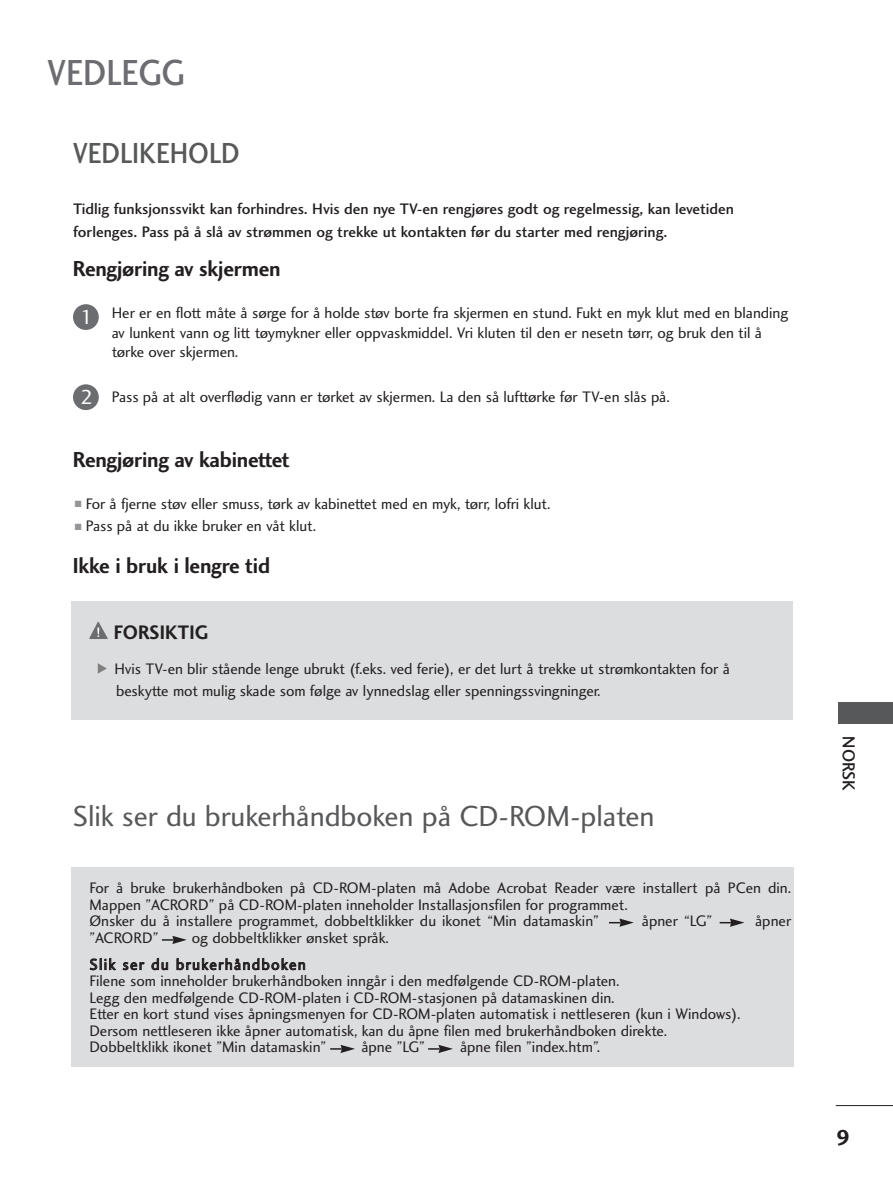
<style>
.page{position:relative;width:893px;height:1190px;background:#fff}
.page>*{position:absolute;margin:0;border:0;box-sizing:border-box;transform-origin:0 0}
.t1{font:37.5px "Charlotte Sans Medium Plain";color:#6c6d70;scale:.9 1}
.t2{font:30px "Charlotte Sans Book Plain";letter-spacing:-.005em;color:#57585a}
.t3{font:30px "Charlotte Sans Medium Plain";color:#57585a;scale:.9 1}
.t4{font:22.5px "Charlotte Sans Bold Plain";letter-spacing:-.01em;color:#231f20;scale:.95 1}
.t5{font:22.5px "Charlotte Sans Bold Plain";letter-spacing:-.01em;color:#231f20}
.t6{font:21px "Charlotte Sans Book Plain";color:#fff}
.t7{font:20.25px "Charlotte Sans Bold Plain";color:#231f20;scale:.95 1}
.t8{font:18px "Charlotte Sans Medium Plain";color:#231f20;scale:.95 1}
.t9{font:15.75px/16.5px "Charlotte Sans Book Plain";letter-spacing:-.005em;color:#231f20}
.t10{font:15.75px/22.5px "Charlotte Sans Medium Plain";color:#231f20}
.s1{color:#939598}
</style>
<div class="page">
<hr style="left:835px;top:1105px;width:57px;height:1px;background:#231f20">
<div style="left:838px;top:702px;width:54px;height:21px;background:#57585a"></div>
<div style="left:71px;top:601px;width:722px;height:118px;background:#dcdddf"></div>
<svg style="left:98px;top:663px;width:9px;height:10px"></svg>
<svg style="left:89px;top:621px;width:19px;height:18px"></svg>
<div style="left:73px;top:304px;width:26px;height:26px;background:#6c6d70;border-radius:50%"></div>
<div style="left:73px;top:384px;width:26px;height:26px;background:#6c6d70;border-radius:50%"></div>
<div style="left:71px;top:867px;width:723px;height:199px;background:#dcdddf"></div>
<svg style="left:609px;top:918px;width:24px;height:8px"></svg>
<svg style="left:719px;top:918px;width:25px;height:8px"></svg>
<svg style="left:162px;top:935px;width:24px;height:9px"></svg>
<svg style="left:330px;top:1044px;width:25px;height:9px"></svg>
<svg style="left:428px;top:1044px;width:24px;height:9px"></svg>
<h1 class="t1" style="left:47px;top:58px;width:154px">VEDLEGG</h1>
<h2 class="t3" style="left:73px;top:142px;width:187px">VEDLIKEHOLD</h2>
<p class="t10" style="left:73px;top:199px;width:662px">Tidlig funksjonssvikt kan forhindres. Hvis den nye TV-en rengjøres godt og regelmessig, kan levetiden forlenges. Pass på å slå av strømmen og trekke ut kontakten før du starter med rengjøring.</p>
<h3 class="t4" style="left:73px;top:260px;width:220px">Rengjøring av skjermen</h3>
<p class="t9" style="left:112px;top:304px;width:678px;line-height:19.5px">Her er en flott måte å sørge for å holde støv borte fra skjermen en stund. Fukt en myk klut med en blanding av lunkent vann og litt tøymykner eller oppvaskmiddel. Vri kluten til den er nesetn tørr, og bruk den til å tørke over skjermen.</p>
<p class="t9" style="left:112px;top:390px;width:559px">Pass på at alt overflødig vann er tørket av skjermen. La den så lufttørke før TV-en slås på.</p>
<h3 class="t6" style="left:80px;top:309px;width:14px">1</h3>
<h3 class="t6" style="left:80px;top:389px;width:14px">2</h3>
<h3 class="t4" style="left:73px;top:450px;width:230px">Rengjøring av kabinettet</h3>
<p class="t9" style="left:75px;top:496px;width:477px"><span class="s1">■</span> For å fjerne støv eller smuss, tørk av kabinettet med en myk, tørr, lofri klut.</p>
<p class="t9" style="left:75px;top:519px;width:243px"><span class="s1">■</span> Pass på at du ikke bruker en våt klut.</p>
<h3 class="t4" style="left:73px;top:557px;width:209px">Ikke i bruk i lengre tid</h3>
<p class="t7" style="left:114px;top:624px;width:100px">FORSIKTIG</p>
<p class="t9" style="left:114px;top:658px;width:617px;line-height:22.5px">Hvis TV-en blir stående lenge ubrukt (f.eks. ved ferie), er det lurt å trekke ut strømkontakten for å beskytte mot mulig skade som følge av lynnedslag eller spenningssvingninger.</p>
<h2 class="t2" style="left:73px;top:804px;width:583px">Slik ser du brukerhåndboken på CD-ROM-platen</h2>
<p class="t9" style="left:89px;top:881px;width:703px">For å bruke brukerhåndboken på CD-ROM-platen må Adobe Acrobat Reader være installert på PCen din.<br>Mappen ”ACRORD” på CD-ROM-platen inneholder Installasjonsfilen for programmet.<br>Ønsker du å installere programmet, dobbeltklikker du ikonet “Min datamaskin”</p>
<p class="t9" style="left:641px;top:914px;width:72px">åpner “LG”</p>
<p class="t9" style="left:755px;top:914px;width:38px">åpner</p>
<p class="t9" style="left:90px;top:925px;width:301px;line-height:26.7px;text-indent:102px">og dobbeltklikker ønsket språk.<br>Slik ser du brukerhåndboken</p>
<p class="t9" style="left:89px;top:974px;width:652px">Filene som inneholder brukerhåndboken inngår i den medfølgende CD-ROM-platen.<br>Legg den medfølgende CD-ROM-platen i CD-ROM-stasjonen på datamaskinen din.<br>Etter en kort stund vises åpningsmenyen for CD-ROM-platen automatisk i nettleseren (kun i Windows).<br>Dersom nettleseren ikke åpner automatisk, kan du åpne filen med brukerhåndboken direkte.<br>Dobbeltklikk ikonet ”Min datamaskin”</p>
<p class="t9" style="left:89px;top:930px;width:71px">”ACRORD”</p>
<p class="t9" style="left:361px;top:1040px;width:65px">åpne ”LG”</p>
<p class="t9" style="left:460px;top:1040px;width:141px">åpne filen ”index.htm”.</p>
<p class="t8" style="left:855px;top:736px;width:59px;rotate:90deg">NORSK</p>
<h3 class="t5" style="left:836px;top:1128px;width:15px">9</h3>
</div>
